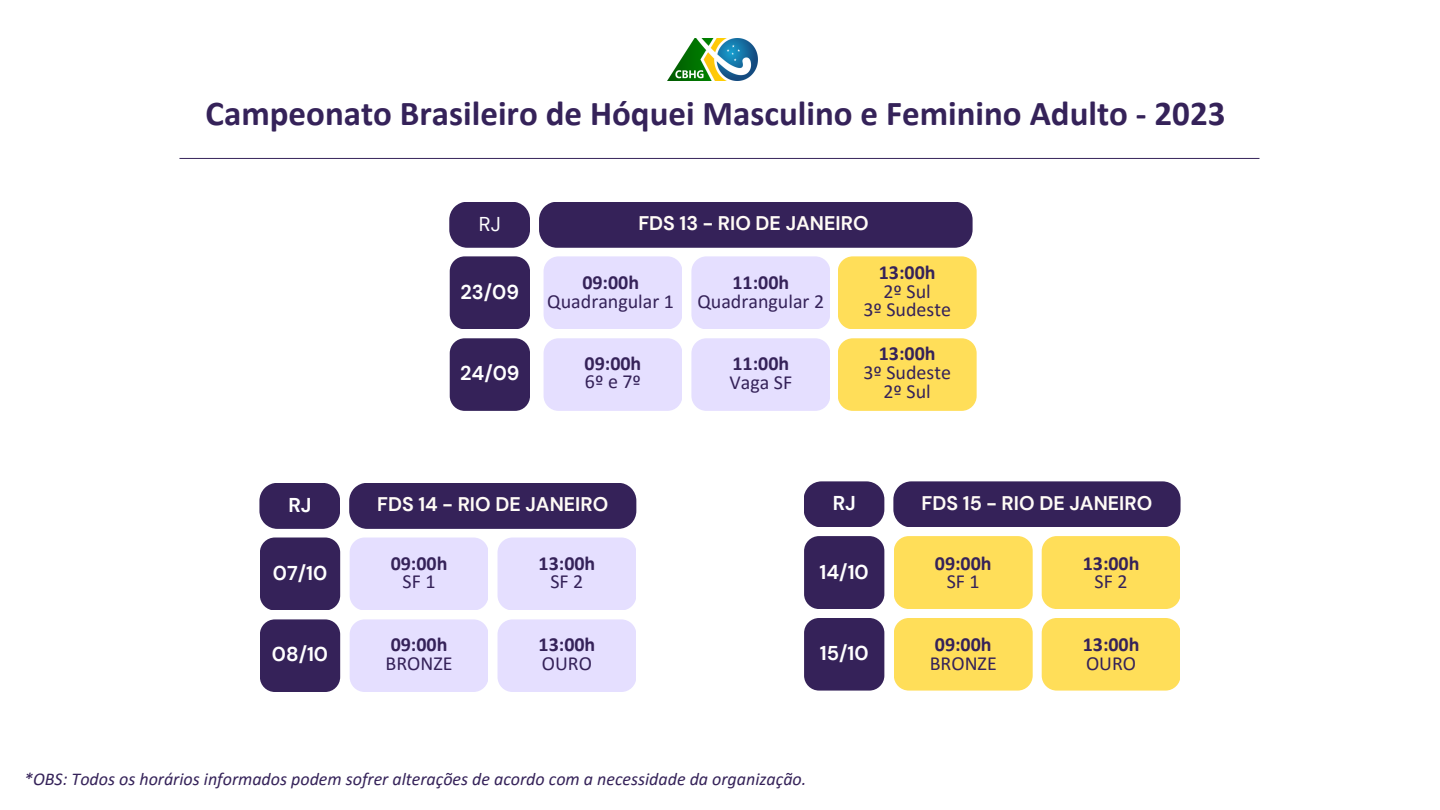
<style>
.page{position:relative;width:1440px;height:810px;background:#fff}
.page>*{position:absolute;margin:0;border:0;box-sizing:border-box;transform-origin:0 0}
.t1{font:700 35px "Calibri";color:#352259}
.t2{font:20px "Calibri";color:#352259}
.t3{font:700 20px "Calibri";color:#352259}
.t4{font:700 20px "DM Sans";color:#fff}
.t5{font:20px "DM Sans";color:#fff}
.t6{font:700 19.7px "DM Sans";color:#fffbf6}
.t7{font:italic 18px "Calibri";color:#352259}
</style>
<div class="page">
<hr style="left:179px;top:158px;width:1080px;height:1px;background:#352259">
<div style="left:539px;top:202px;width:433px;height:45px;background:#352259"></div>
<div style="left:450px;top:256px;width:80px;height:73px;background:#352259;border-radius:15px"></div>
<div style="left:450px;top:338px;width:80px;height:73px;background:#352259;border-radius:15px"></div>
<svg style="left:449px;top:202px;width:81px;height:45px;background:#433164"></svg>
<img style="left:668px;top:39px;width:90px;height:41px">
<div style="left:544px;top:256px;width:138px;height:73px;background:#e5dfff;border-radius:15px"></div>
<div style="left:544px;top:338px;width:138px;height:73px;background:#e5dfff;border-radius:15px"></div>
<div style="left:691px;top:256px;width:139px;height:73px;background:#e5dfff;border-radius:15px"></div>
<div style="left:691px;top:338px;width:139px;height:73px;background:#e5dfff;border-radius:15px"></div>
<div style="left:838px;top:256px;width:138px;height:73px;background:#ffde59;border-radius:15px"></div>
<div style="left:838px;top:338px;width:138px;height:73px;background:#ffde59;border-radius:15px"></div>
<div style="left:350px;top:538px;width:138px;height:72px;background:#e5dfff;border-radius:15px"></div>
<div style="left:349px;top:483px;width:287px;height:46px;background:#352259"></div>
<div style="left:260px;top:538px;width:80px;height:72px;background:#352259;border-radius:15px"></div>
<div style="left:260px;top:619px;width:80px;height:73px;background:#352259;border-radius:15px"></div>
<svg style="left:259px;top:483px;width:81px;height:46px;background:#453366"></svg>
<div style="left:350px;top:619px;width:138px;height:73px;background:#e5dfff;border-radius:15px"></div>
<div style="left:498px;top:538px;width:138px;height:72px;background:#e5dfff;border-radius:15px"></div>
<div style="left:498px;top:619px;width:138px;height:73px;background:#e5dfff;border-radius:15px"></div>
<div style="left:894px;top:536px;width:138px;height:73px;background:#ffde59;border-radius:15px"></div>
<div style="left:893px;top:481px;width:288px;height:46px;background:#352259"></div>
<div style="left:804px;top:536px;width:80px;height:73px;background:#352259;border-radius:15px"></div>
<div style="left:804px;top:618px;width:80px;height:73px;background:#352259;border-radius:15px"></div>
<svg style="left:804px;top:481px;width:80px;height:46px;background:#433265"></svg>
<div style="left:894px;top:618px;width:138px;height:73px;background:#ffde59;border-radius:15px"></div>
<div style="left:1042px;top:536px;width:138px;height:73px;background:#ffde59;border-radius:15px"></div>
<div style="left:1042px;top:618px;width:138px;height:73px;background:#ffde59;border-radius:15px"></div>
<p class="t1" style="left:206px;top:99px;width:1021px">Campeonato Brasileiro de Hóquei Masculino e Feminino Adulto - 2023</p>
<p class="t5" style="left:479px;top:211px;width:23px">RJ</p>
<p class="t4" style="left:461px;top:279px;width:60px">23/09</p>
<p class="t4" style="left:460px;top:360px;width:61px">24/09</p>
<p class="t6" style="left:638px;top:211px;width:232px">FDS 13 - RIO DE JANEIRO</p>
<p class="t3" style="left:582px;top:274px;width:58px">09:00h</p>
<p class="t2" style="left:547px;top:293px;width:128px">Quadrangular 1</p>
<p class="t3" style="left:585px;top:355px;width:58px">09:00h</p>
<p class="t2" style="left:585px;top:373px;width:58px">6º e 7º</p>
<p class="t3" style="left:732px;top:274px;width:58px">11:00h</p>
<p class="t2" style="left:697px;top:293px;width:128px">Quadrangular 2</p>
<p class="t3" style="left:732px;top:355px;width:58px">11:00h</p>
<p class="t2" style="left:729px;top:374px;width:64px">Vaga SF</p>
<p class="t3" style="left:879px;top:264px;width:58px">13:00h</p>
<p class="t2" style="left:884px;top:283px;width:49px">2º Sul</p>
<p class="t2" style="left:863px;top:301px;width:89px">3º Sudeste</p>
<p class="t3" style="left:879px;top:345px;width:58px">13:00h</p>
<p class="t2" style="left:863px;top:364px;width:89px">3º Sudeste</p>
<p class="t2" style="left:884px;top:383px;width:49px">2º Sul</p>
<p class="t4" style="left:288px;top:492px;width:25px">RJ</p>
<p class="t6" style="left:377px;top:492px;width:233px">FDS 14 - RIO DE JANEIRO</p>
<p class="t4" style="left:833px;top:491px;width:25px">RJ</p>
<p class="t6" style="left:922px;top:490px;width:232px">FDS 15 - RIO DE JANEIRO</p>
<p class="t4" style="left:273px;top:560px;width:56px">07/10</p>
<p class="t3" style="left:391px;top:555px;width:58px">09:00h</p>
<p class="t2" style="left:403px;top:573px;width:35px">SF 1</p>
<p class="t3" style="left:539px;top:555px;width:58px">13:00h</p>
<p class="t2" style="left:550px;top:573px;width:35px">SF 2</p>
<p class="t4" style="left:820px;top:559px;width:51px">14/10</p>
<p class="t3" style="left:935px;top:555px;width:58px">09:00h</p>
<p class="t2" style="left:947px;top:573px;width:35px">SF 1</p>
<p class="t3" style="left:1083px;top:555px;width:58px">13:00h</p>
<p class="t2" style="left:1095px;top:573px;width:35px">SF 2</p>
<p class="t4" style="left:272px;top:641px;width:58px">08/10</p>
<p class="t3" style="left:391px;top:636px;width:58px">09:00h</p>
<p class="t2" style="left:386px;top:655px;width:68px">BRONZE</p>
<p class="t3" style="left:539px;top:636px;width:58px">13:00h</p>
<p class="t2" style="left:542px;top:655px;width:52px">OURO</p>
<p class="t4" style="left:820px;top:640px;width:50px">15/10</p>
<p class="t3" style="left:935px;top:636px;width:58px">09:00h</p>
<p class="t2" style="left:930px;top:655px;width:68px">BRONZE</p>
<p class="t3" style="left:1083px;top:636px;width:58px">13:00h</p>
<p class="t2" style="left:1086px;top:655px;width:52px">OURO</p>
<p class="t7" style="left:24px;top:772px;width:784px">*OBS: Todos os horários informados podem sofrer alterações de acordo com a necessidade da organização.</p>
</div>
